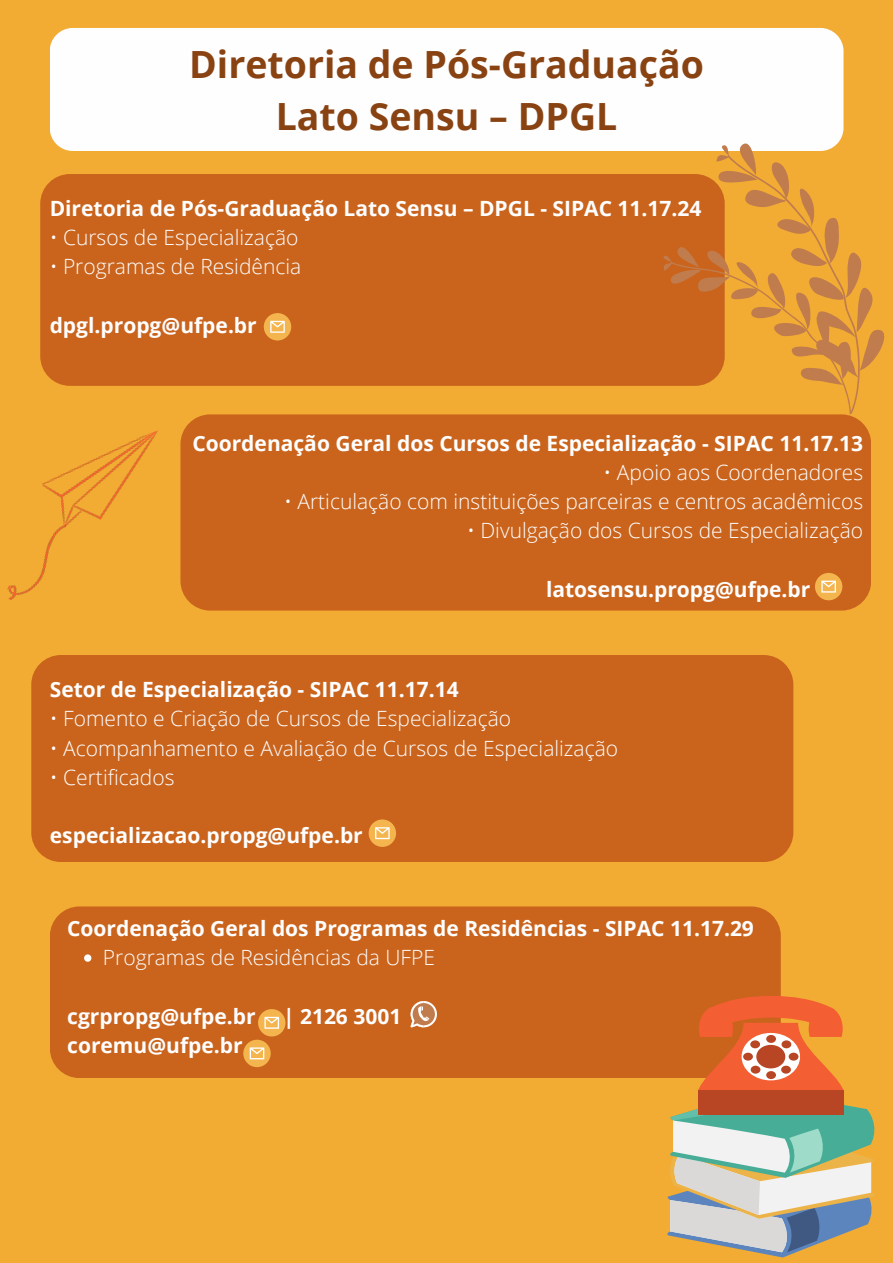
<style>
.page{position:relative;width:893px;height:1263px;background:#f2ac34}
.page>*{position:absolute;margin:0;border:0;box-sizing:border-box;transform-origin:0 0}
.t1{font:700 37.5px "Open Sans";color:#894313}
.t2{font:700 21px "Open Sans";color:#fefefe}
.t3{font:300 21px "Open Sans";color:#fefefe}
</style>
<div class="page">
<div style="left:40px;top:174px;width:684px;height:212px;background:#ca641d;border-radius:30px"></div>
<div style="left:180px;top:414px;width:691px;height:196px;background:#ca641d;border-radius:30px"></div>
<div style="left:50px;top:906px;width:731px;height:172px;background:#ca641d;border-radius:30px"></div>
<div style="left:31px;top:655px;width:762px;height:207px;background:#ca641d;border-radius:30px"></div>
<svg style="left:667px;top:992px;width:207px;height:265px"></svg>
<div style="left:698px;top:1090px;width:145px;height:25px;background:#b84625"></div>
<svg style="left:741px;top:1033px;width:59px;height:47px"></svg>
<div style="left:756px;top:1045px;width:29px;height:23px;background:#b84625;border-radius:50%"></div>
<div style="left:781px;top:1040px;width:10px;height:8px;background:#b84625;border-radius:50%"></div>
<div style="left:766px;top:1035px;width:10px;height:8px;background:#b84625;border-radius:50%"></div>
<div style="left:766px;top:1071px;width:10px;height:8px;background:#b84625;border-radius:50%"></div>
<div style="left:781px;top:1066px;width:10px;height:7px;background:#b84625;border-radius:50%"></div>
<div style="left:788px;top:1053px;width:10px;height:7px;background:#b84625;border-radius:50%"></div>
<div style="left:750px;top:1040px;width:10px;height:8px;background:#b84625;border-radius:50%"></div>
<div style="left:750px;top:1066px;width:10px;height:7px;background:#b84625;border-radius:50%"></div>
<div style="left:743px;top:1053px;width:10px;height:7px;background:#b84625;border-radius:50%"></div>
<img style="left:42px;top:430px;width:117px;height:95px">
<img style="left:7px;top:512px;width:60px;height:88px">
<div style="left:50px;top:28px;width:793px;height:123px;background:#fefefe;border-radius:23px"></div>
<svg style="left:659px;top:133px;width:226px;height:282px"></svg>
<svg style="left:84px;top:954px;width:7px;height:8px"></svg>
<svg style="left:264px;top:313px;width:27px;height:27px"></svg>
<svg style="left:270px;top:321px;width:15px;height:12px"></svg>
<svg style="left:815px;top:573px;width:27px;height:27px"></svg>
<svg style="left:821px;top:581px;width:15px;height:12px"></svg>
<svg style="left:369px;top:819px;width:27px;height:28px"></svg>
<svg style="left:375px;top:827px;width:15px;height:12px"></svg>
<svg style="left:258px;top:1009px;width:27px;height:27px"></svg>
<svg style="left:264px;top:1017px;width:15px;height:12px"></svg>
<svg style="left:243px;top:1040px;width:28px;height:27px"></svg>
<svg style="left:250px;top:1047px;width:14px;height:12px"></svg>
<svg style="left:410px;top:1001px;width:27px;height:26px"></svg>
<p class="t1" style="left:189px;top:38px;width:516px">Diretoria de Pós-Graduação</p>
<p class="t1" style="left:276px;top:90px;width:343px">Lato Sensu – DPGL</p>
<p class="t2" style="left:50px;top:193px;width:653px">Diretoria de Pós-Graduação Lato Sensu – DPGL - SIPAC 11.17.24</p>
<p class="t3" style="left:50px;top:223px;width:250px">• Cursos de Especialização</p>
<p class="t3" style="left:50px;top:252px;width:253px">• Programas de Residência</p>
<p class="t2" style="left:50px;top:310px;width:209px">dpgl.propg@ufpe.br</p>
<p class="t2" style="left:192px;top:428px;width:672px">Coordenação Geral dos Cursos de Especialização - SIPAC 11.17.13</p>
<p class="t3" style="left:603px;top:457px;width:261px">• Apoio aos Coordenadores</p>
<p class="t3" style="left:284px;top:487px;width:580px">• Articulação com instituições parceiras e centros acadêmicos</p>
<p class="t3" style="left:467px;top:516px;width:397px">• Divulgação dos Cursos de Especialização</p>
<p class="t2" style="left:546px;top:574px;width:266px">latosensu.propg@ufpe.br</p>
<p class="t2" style="left:50px;top:675px;width:410px">Setor de Especialização - SIPAC 11.17.14</p>
<p class="t3" style="left:50px;top:704px;width:463px">• Fomento e Criação de Cursos de Especialização</p>
<p class="t3" style="left:50px;top:733px;width:570px">• Acompanhamento e Avaliação de Cursos de Especialização</p>
<p class="t3" style="left:50px;top:762px;width:126px">• Certificados</p>
<p class="t2" style="left:50px;top:821px;width:314px">especializacao.propg@ufpe.br</p>
<p class="t2" style="left:67px;top:913px;width:688px">Coordenação Geral dos Programas de Residências - SIPAC 11.17.29</p>
<p class="t3" style="left:103px;top:943px;width:333px">Programas de Residências da UFPE</p>
<p class="t2" style="left:67px;top:1001px;width:190px">cgrpropg@ufpe.br</p>
<p class="t2" style="left:283px;top:1001px;width:120px">| 2126 3001</p>
<p class="t2" style="left:67px;top:1030px;width:177px">coremu@ufpe.br</p>
</div>
